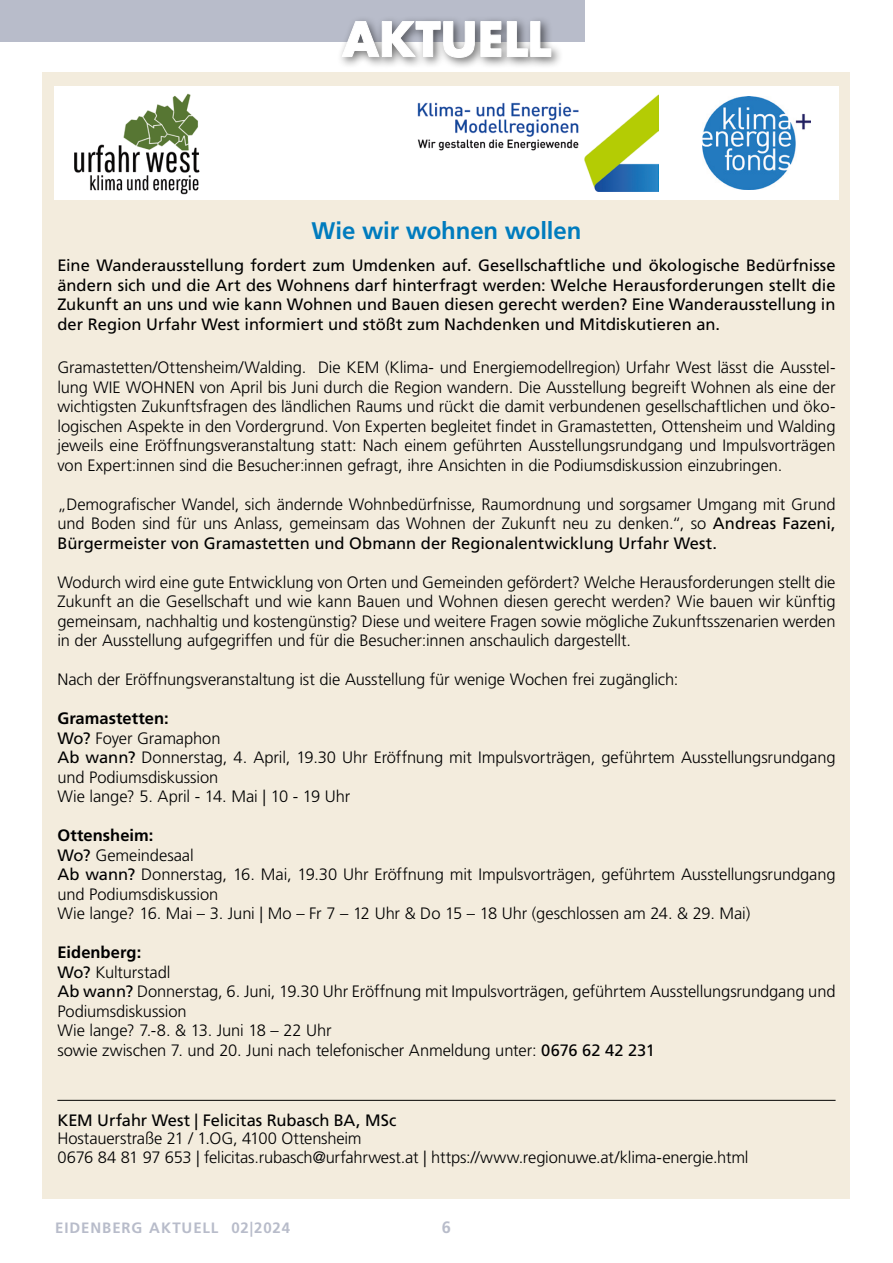
<style>
.page{position:relative;width:893px;height:1263px;background:#fff}
.page>*{position:absolute;margin:0;border:0;box-sizing:border-box;transform-origin:0 0}
.t1{font:700 24px "Frutiger LT Std";letter-spacing:-.005em;color:#007cbe}
.t2{font:300 16.5px/19.5px "Frutiger LT Std";letter-spacing:-.01em;color:#000}
.t3{font:16.5px/19.5px "Frutiger LT Std";color:#000;text-align:justify}
.t4{font:700 16.5px "Frutiger LT Std";color:#b8bcca}
.t5{font:700 15px "Frutiger LT Std";letter-spacing:.06em;color:#b8bcca}
.s1{font-weight:400}
.s2{font-weight:700}
</style>
<div class="page">
<div style="left:0;top:0;width:585px;height:42px;background:#b8bcca"></div>
<div style="left:336px;top:15px;width:227px;height:55px;background:#000;opacity:.58"></div>
<svg style="left:341px;top:21px;width:210px;height:37px"></svg>
<div style="left:43px;top:72px;width:807px;height:1127px;background:#f3ecdd"></div>
<div style="left:54px;top:86px;width:785px;height:114px;background:#fff"></div>
<img style="left:74px;top:93px;width:126px;height:102px">
<img style="left:702px;top:96px;width:109px;height:94px">
<img style="left:417px;top:95px;width:242px;height:96px">
<hr style="left:57px;top:1100px;width:779px;height:1px;background:#000">
<h1 class="t1" style="left:311px;top:217px;width:272px">Wie wir wohnen wollen</h1>
<p class="t3" style="left:57px;top:256px;width:780px">Eine Wanderausstellung fordert zum Umdenken auf. Gesellschaftliche und ökologische Bedürfnisse ändern sich und die Art des Wohnens darf hinterfragt werden: Welche Herausforderungen stellt die Zukunft an uns und wie kann Wohnen und Bauen diesen gerecht werden? Eine Wanderausstellung in der Region Urfahr West informiert und stößt zum Nachdenken und Mitdiskutieren an.</p>
<p class="t2" style="left:57px;top:358px;width:780px;text-align:justify">Gramastetten/Ottensheim/Walding. Die KEM (Klima- und Energiemodellregion) Urfahr West lässt die Ausstel&shy;lung WIE WOHNEN von April bis Juni durch die Region wandern. Die Ausstellung begreift Wohnen als eine der wichtigsten Zukunftsfragen des ländlichen Raums und rückt die damit verbundenen gesellschaftlichen und öko&shy;logischen Aspekte in den Vordergrund. Von Experten begleitet findet in Gramastetten, Ottensheim und Walding jeweils eine Eröffnungsveranstaltung statt: Nach einem geführten Ausstellungsrundgang und Impulsvorträgen von Expert:innen sind die Besucher:innen gefragt, ihre Ansichten in die Podiumsdiskussion einzubringen.</p>
<p class="t2" style="left:57px;top:494px;width:780px;text-align:justify">„Demografischer Wandel, sich ändernde Wohnbedürfnisse, Raumordnung und sorgsamer Umgang mit Grund und Boden sind für uns Anlass, gemeinsam das Wohnen der Zukunft neu zu denken.“, so <span class="s1">Andreas Fazeni, Bürgermeister von Gramastetten und Obmann der Regionalentwicklung Urfahr West.</span></p>
<p class="t2" style="left:57px;top:572px;width:780px;text-align:justify">Wodurch wird eine gute Entwicklung von Orten und Gemeinden gefördert? Welche Herausforderungen stellt die Zukunft an die Gesellschaft und wie kann Bauen und Wohnen diesen gerecht werden? Wie bauen wir künftig gemeinsam, nachhaltig und kostengünstig? Diese und weitere Fragen sowie mögliche Zukunftsszenarien werden in der Ausstellung aufgegriffen und für die Besucher:innen anschaulich dargestellt.</p>
<p class="t2" style="left:57px;top:670px;width:622px">Nach der Eröffnungsveranstaltung ist die Ausstellung für wenige Wochen frei zugänglich:</p>
<p class="t2" style="left:57px;top:709px;width:780px"><span class="s2">Gramastetten:<br></span><span class="s1">Wo?</span> Foyer Gramaphon<br><span class="s1">Ab wann?</span> Donnerstag, 4. April, 19.30 Uhr Eröffnung mit Impulsvorträgen, geführtem Ausstellungsrundgang und Podiumsdiskussion<br>Wie lange? 5. April - 14. Mai | 10 - 19 Uhr</p>
<p class="t2" style="left:57px;top:826px;width:780px"><span class="s2">Ottensheim:<br></span><span class="s1">Wo?</span> Gemeindesaal<br><span class="s1">Ab wann?</span> Donnerstag, 16. Mai, 19.30 Uhr Eröffnung mit Impulsvorträgen, geführtem Ausstellungsrundgang und Podiumsdiskussion<br>Wie lange? 16. Mai – 3. Juni | Mo – Fr 7 – 12 Uhr &amp; Do 15 – 18 Uhr (geschlossen am 24. &amp; 29. Mai)</p>
<p class="t2" style="left:57px;top:943px;width:780px"><span class="s2">Eidenberg:<br></span><span class="s1">Wo?</span> Kulturstadl<br><span class="s1">Ab wann?</span> Donnerstag, 6. Juni, 19.30 Uhr Eröffnung mit Impulsvorträgen, geführtem Ausstellungsrundgang und Podiumsdiskussion<br>Wie lange? 7.-8. &amp; 13. Juni 18 – 22 Uhr<br>sowie zwischen 7. und 20. Juni nach telefonischer Anmeldung unter: <span class="s1">0676 62 42 231</span></p>
<p class="t3" style="left:57px;top:1110px;width:340px">KEM Urfahr West | Felicitas Rubasch BA, MSc</p>
<p class="t2" style="left:57px;top:1129px;width:693px;line-height:18.8px">Hostauerstraße 21 / 1.OG, 4100 Ottensheim<br>0676 84 81 97 653 | felicitas.rubasch@urfahrwest.at | https://www.regionuwe.at/klima-energie.html</p>
<p class="t5" style="left:55px;top:1219px;width:236px">EIDENBERG AKTUELL 02|2024</p>
<p class="t4" style="left:442px;top:1218px;width:11px">6</p>
</div>
